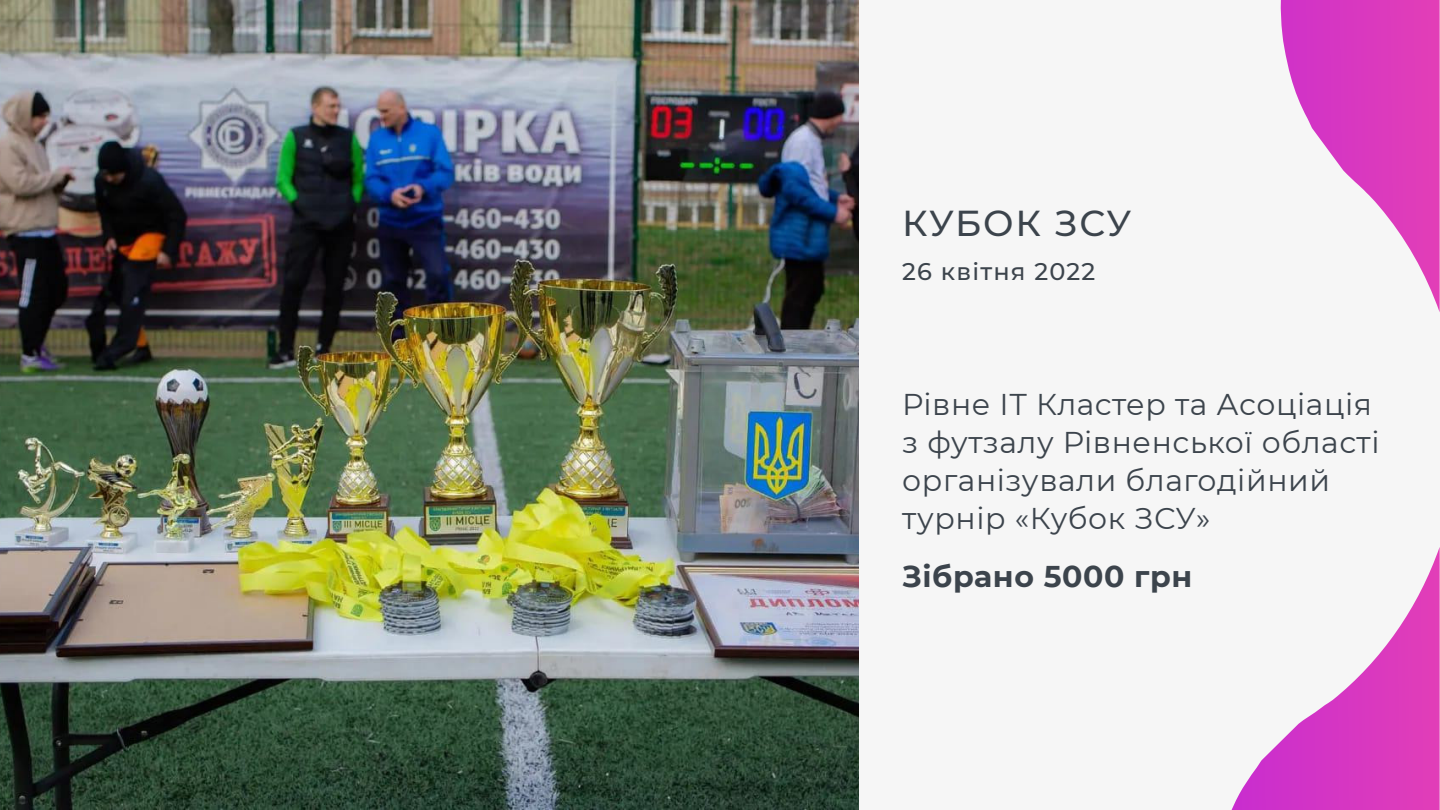
<style>
.page{position:relative;width:1440px;height:810px;background:#f6f6f6}
.page>*{position:absolute;margin:0;border:0;box-sizing:border-box;transform-origin:0 0}
.t1{font:500 36px "Montserrat";letter-spacing:.04em;color:#3c444c}
.t2{font:30px/38px "Montserrat";letter-spacing:.02em;color:#3c444c}
.t3{font:700 30px "Montserrat";letter-spacing:.02em;color:#3c444c}
.t4{font:500 24px "Montserrat";letter-spacing:.05em;color:#3c444c}
</style>
<div class="page">
<svg style="left:1232px;top:0;width:208px;height:810px"></svg>
<img style="left:0;top:0;width:858px;height:810px">
<p class="t1" style="left:902px;top:199px;width:230px">КУБОК ЗСУ</p>
<p class="t4" style="left:902px;top:255px;width:194px">26 квітня 2022</p>
<p class="t2" style="left:902px;top:384px;width:479px">Рівне ІТ Кластер та Асоціація з футзалу Рівненської області організували благодійний турнір «Кубок ЗСУ»</p>
<p class="t3" style="left:902px;top:555px;width:292px">Зібрано 5000 грн</p>
</div>
